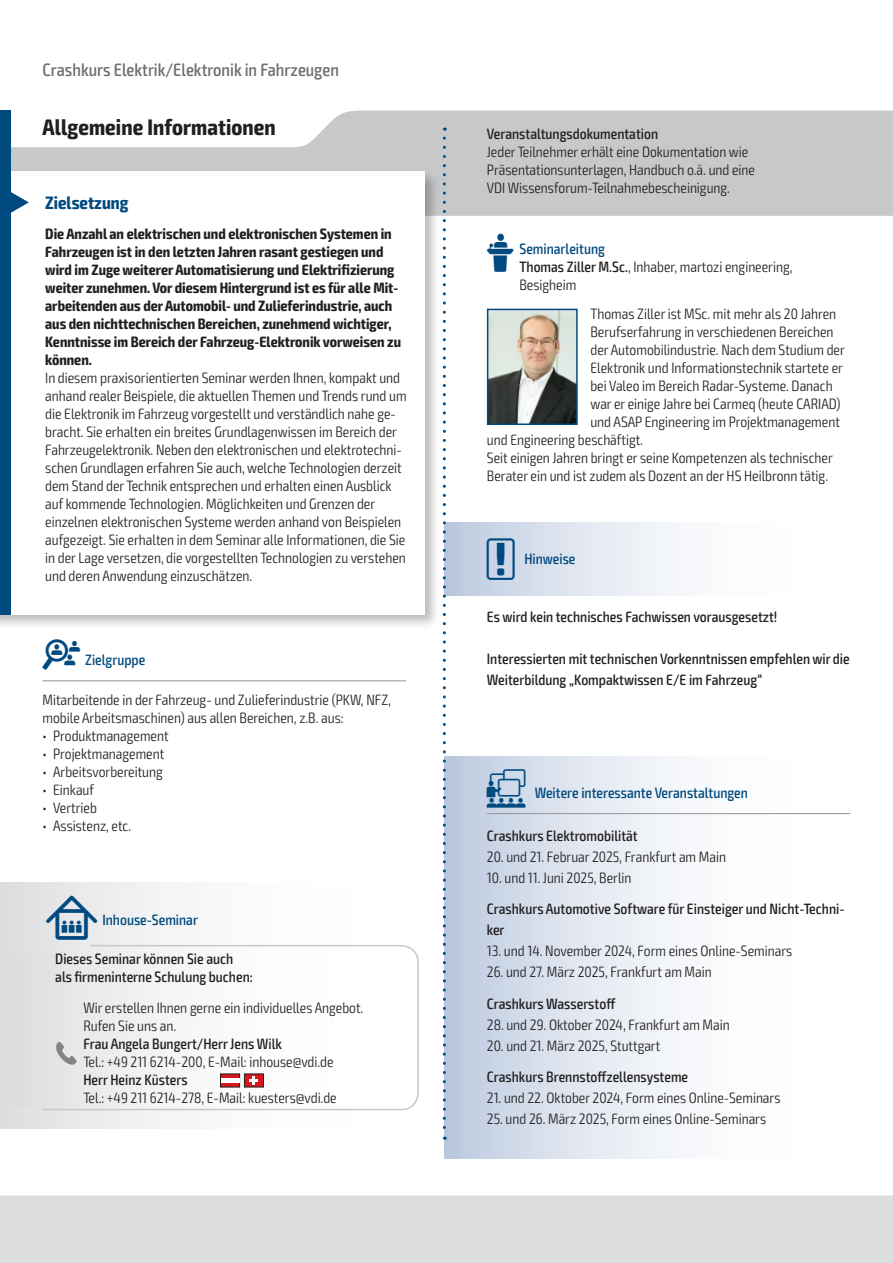
<style>
.page{position:relative;width:893px;height:1263px;background:#fff}
.page>*{position:absolute;margin:0;border:0;box-sizing:border-box;transform-origin:0 0}
.t1{font:700 condensed 22.5px "Exo 2";letter-spacing:.005em;color:#231f20}
.t2{font:500 condensed 18px "Exo 2";color:#6c6d70}
.t3{font:700 condensed 18px "Exo 2";color:#004a7f}
.t4{font:300 condensed 15px/18px "Exo 2";color:#231f20}
.t5{font:500 condensed 15px/21px "Exo 2";color:#231f20}
.t6{font:700 condensed 15px/18px "Exo 2";color:#231f20}
.t7{font:500 condensed 15px "Exo 2";color:#004a7f}
.s1{font-family:"VDI Iconset S4 A Regular";font-weight:400;font-stretch:normal;color:#004a7f}
.s2{font-weight:500;color:#004a7f}
.s3{font-weight:500}
.s4{font-family:"VDI Iconset S4 A Regular";font-weight:400;font-stretch:normal;font-size:19.5px}
.s5{font-family:"VDI Iconset S4 A Regular";font-weight:400;font-stretch:normal}
.s6{font-family:"VDI Iconset S4 A Regular";font-weight:400;font-stretch:normal;font-size:15.45px}
</style>
<div class="page">
<div style="left:0;top:1195px;width:893px;height:68px;background:#dcdddf"></div>
<svg style="left:11px;top:111px;width:881px;height:105px;fill:#c7c8ca"></svg>
<hr style="left:892px;top:111px;width:1px;height:105px;background:#004a7f">
<div style="left:0;top:111px;width:11px;height:63px;background:#004a7f"></div>
<div style="left:0;top:168px;width:440px;height:462px;background:#231f20;opacity:.3"></div>
<div style="left:0;top:171px;width:424px;height:444px;background:#fff"></div>
<div style="left:0;top:171px;width:11px;height:444px;background:#004a7f"></div>
<svg style="left:11px;top:192px;width:18px;height:21px"></svg>
<hr style="left:43px;top:680px;width:363px;height:1px;background:#939598">
<div style="left:444px;top:756px;width:406px;height:402px;background:linear-gradient(to right,#c6d1e4,#fff)"></div>
<hr style="left:487px;top:813px;width:363px;height:1px;background:#939598">
<div style="left:444px;top:522px;width:406px;height:74px;background:linear-gradient(to right,#c6d1e4,#fff)"></div>
<img style="left:490px;top:312px;width:85px;height:110px">
<div style="left:487px;top:309px;width:91px;height:116px;border:2px solid #004a7f"></div>
<div style="left:0;top:882px;width:419px;height:247px;background:linear-gradient(to right,#e2e3e5,#fff)"></div>
<svg style="left:42px;top:944px;width:377px;height:167px"></svg>
<div style="left:13px;top:954px;width:382px;height:152px;background:linear-gradient(to right,#e3e3e5,#fff)"></div>
<svg style="left:220px;top:1073px;width:44px;height:14px"></svg>
<hr style="left:221px;top:1078px;width:18px;height:4px;background:#fff">
<svg style="left:56px;top:1042px;width:21px;height:23px"></svg>
<svg style="left:443px;top:138px;width:3px;height:1002px"></svg>
<p class="t2" style="left:43px;top:59px;width:298px">Crashkurs Elektrik/Elektronik in Fahrzeugen</p>
<h1 class="t1" style="left:43px;top:113px;width:235px">Allgemeine Informationen</h1>
<p class="t5" style="left:487px;top:124px;width:173px">Veranstaltungsdokumentation</p>
<p class="t4" style="left:487px;top:143px;width:270px">Jeder Teilnehmer erhält eine Dokumentation wie<br>Präsentationsunterlagen, Handbuch o.ä. und eine<br>VDI Wissensforum-Teilnahmebescheinigung.</p>
<p class="t6" style="left:45px;top:225px;width:357px">Die Anzahl an elektrischen und elektronischen Systemen in Fahrzeugen ist in den letzten Jahren rasant gestiegen und wird im Zuge weiterer Automatisierung und Elektrifizierung weiter zunehmen. Vor diesem Hintergrund ist es für alle Mit&shy;arbeitenden aus der Automobil- und Zulieferindustrie, auch aus den nichttechnischen Bereichen, zunehmend wichtiger, Kenntnisse im Bereich der Fahrzeug-Elektronik vorweisen zu können.</p>
<p class="t4" style="left:45px;top:369px;width:363px">In diesem praxisorientierten Seminar werden Ihnen, kompakt und anhand realer Beispiele, die aktuellen Themen und Trends rund um die Elektronik im Fahrzeug vorgestellt und verständlich nahe ge&shy;bracht. Sie erhalten ein breites Grundlagenwissen im Bereich der Fahrzeugelektronik. Neben den elektronischen und elektrotechni&shy;schen Grundlagen erfahren Sie auch, welche Technologien derzeit dem Stand der Technik entsprechen und erhalten einen Ausblick auf kommende Technologien. Möglichkeiten und Grenzen der einzelnen elektronischen Systeme werden anhand von Beispielen aufgezeigt. Sie erhalten in dem Seminar alle Informationen, die Sie in der Lage versetzen, die vorgestellten Technologien zu verstehen und deren Anwendung einzuschätzen.</p>
<p class="t3" style="left:45px;top:192px;width:85px">Zielsetzung</p>
<p class="t4" style="left:519px;top:240px;width:275px;text-indent:-33px"><span class="s1">L</span> <span class="s2">Seminarleitung<br></span><span class="s3">Thomas Ziller M.Sc.</span>, Inhaber, martozi engineering,<br>Besigheim</p>
<p class="t4" style="left:590px;top:305px;width:247px">Thomas Ziller ist MSc. mit mehr als 20 Jahren</p>
<p class="t4" style="left:590px;top:323px;width:245px">Berufserfahrung in verschiedenen Bereichen</p>
<p class="t4" style="left:590px;top:341px;width:256px">der Automobilindustrie. Nach dem Studium der</p>
<p class="t4" style="left:590px;top:359px;width:254px">Elektronik und Informationstechnik startete er</p>
<p class="t4" style="left:590px;top:377px;width:244px">bei Valeo im Bereich Radar-Systeme. Danach</p>
<p class="t4" style="left:590px;top:395px;width:252px">war er einige Jahre bei Carmeq (heute CARIAD)</p>
<p class="t4" style="left:590px;top:413px;width:251px">und ASAP Engineering im Projektmanagement</p>
<p class="t4" style="left:487px;top:431px;width:158px">und Engineering beschäftigt.</p>
<p class="t4" style="left:487px;top:449px;width:347px">Seit einigen Jahren bringt er seine Kompetenzen als technischer</p>
<p class="t4" style="left:487px;top:467px;width:343px">Berater ein und ist zudem als Dozent an der HS Heilbronn tätig.</p>
<p class="t7" style="left:487px;top:550px;width:90px"><span class="s4">!</span> Hinweise</p>
<p class="t7" style="left:43px;top:651px;width:104px"><span class="s5">Z</span> Zielgruppe</p>
<p class="t4" style="left:43px;top:691px;width:350px">Mitarbeitende in der Fahrzeug- und Zulieferindustrie (PKW, NFZ, mobile Arbeitsmaschinen) aus allen Bereichen, z.B. aus:</p>
<p class="t4" style="left:43px;top:727px;width:128px">• Produktmanagement</p>
<p class="t4" style="left:43px;top:745px;width:123px">• Projektmanagement</p>
<p class="t4" style="left:43px;top:763px;width:122px">• Arbeitsvorbereitung</p>
<p class="t4" style="left:43px;top:781px;width:53px">• Einkauf</p>
<p class="t4" style="left:43px;top:799px;width:56px">• Vertrieb</p>
<p class="t4" style="left:43px;top:817px;width:90px">• Assistenz, etc.</p>
<p class="t7" style="left:46px;top:911px;width:153px"><span class="s6">I</span> Inhouse-Seminar</p>
<p class="t5" style="left:55px;top:950px;width:199px;line-height:18px">Dieses Seminar können Sie auch als firmeninterne Schulung buchen:</p>
<p class="t4" style="left:83px;top:999px;width:282px">Wir erstellen Ihnen gerne ein individuelles Angebot.<br>Rufen Sie uns an.</p>
<p class="t5" style="left:83px;top:1034px;width:200px">Frau Angela Bungert/Herr Jens Wilk</p>
<p class="t4" style="left:83px;top:1053px;width:252px">Tel.: +49 211 6214-200, E-Mail: inhouse@vdi.de</p>
<p class="t5" style="left:83px;top:1070px;width:106px">Herr Heinz Küsters</p>
<p class="t4" style="left:83px;top:1089px;width:255px">Tel.: +49 211 6214-278, E-Mail: kuesters@vdi.de</p>
<p class="t5" style="left:487px;top:607px;width:292px">Es wird kein technisches Fachwissen vorausgesetzt!</p>
<p class="t5" style="left:487px;top:649px;width:364px">Interessierten mit technischen Vorkenntnissen empfehlen wir die<br>Weiterbildung „Kompaktwissen E/E im Fahrzeug“</p>
<p class="t7" style="left:487px;top:784px;width:263px"><span class="s4">W</span> Weitere interessante Veranstaltungen</p>
<p class="t5" style="left:487px;top:825px;width:152px">Crashkurs Elektromobilität</p>
<p class="t4" style="left:487px;top:848px;width:241px">20. und 21. Februar 2025, Frankfurt am Main</p>
<p class="t4" style="left:487px;top:869px;width:146px">10. und 11. Juni 2025, Berlin</p>
<p class="t5" style="left:487px;top:899px;width:359px">Crashkurs Automotive Software für Einsteiger und Nicht-Techni&shy;ker</p>
<p class="t4" style="left:487px;top:942px;width:307px">13. und 14. November 2024, Form eines Online-Seminars</p>
<p class="t4" style="left:487px;top:963px;width:226px">26. und 27. März 2025, Frankfurt am Main</p>
<p class="t5" style="left:487px;top:993px;width:130px">Crashkurs Wasserstoff</p>
<p class="t4" style="left:487px;top:1016px;width:244px">28. und 29. Oktober 2024, Frankfurt am Main</p>
<p class="t4" style="left:487px;top:1037px;width:175px">20. und 21. März 2025, Stuttgart</p>
<p class="t5" style="left:487px;top:1067px;width:203px">Crashkurs Brennstoffzellensysteme</p>
<p class="t4" style="left:487px;top:1089px;width:295px">21. und 22. Oktober 2024, Form eines Online-Seminars</p>
<p class="t4" style="left:487px;top:1110px;width:281px">25. und 26. März 2025, Form eines Online-Seminars</p>
</div>
